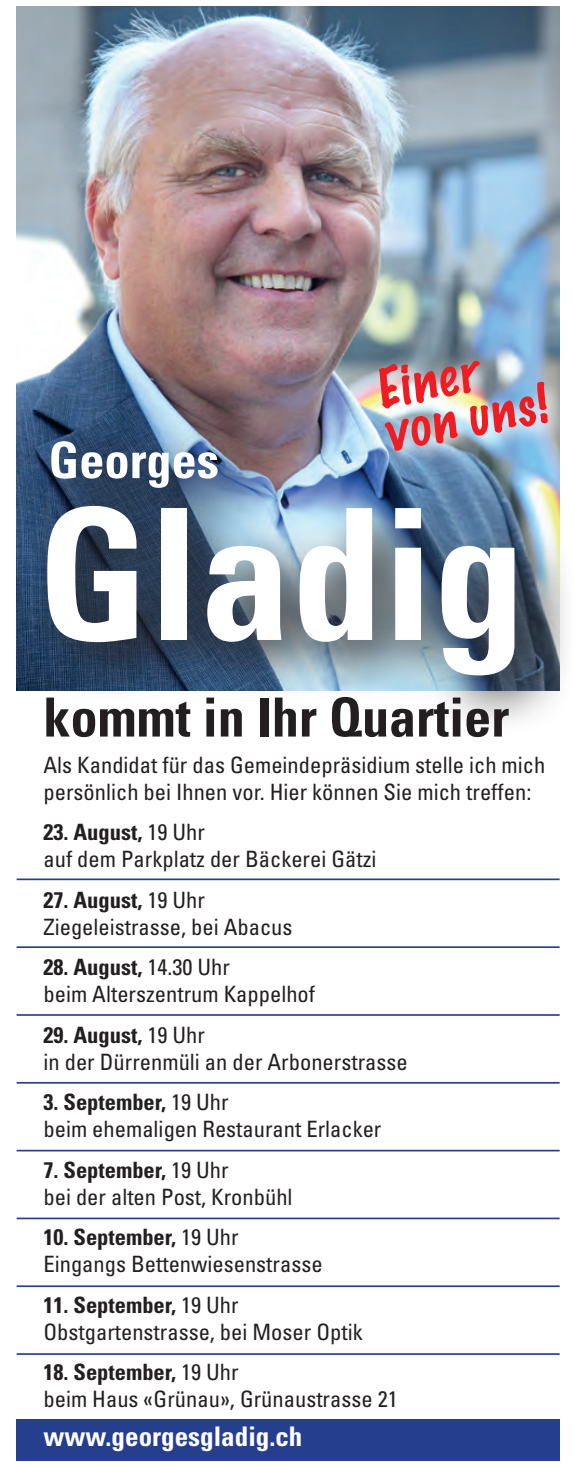
<style>
.page{position:relative;width:575px;height:1467px;background:#fff}
.page>*{position:absolute;margin:0;border:0;box-sizing:border-box;transform-origin:0 0}
.t1{font:700 condensed 182.7px "Univers";color:#fff}
.t2{font:700 condensed 54px "Univers";color:#231f20}
.t3{font:700 condensed 50.18px "Univers";color:#fff}
.t4{font:100 49.95px/43.6px "Marker Felt";color:#ee1d23}
.t5{font:700 condensed 27px "Univers";color:#fff}
.t6{font:condensed 22.5px/27px "Univers";color:#231f20}
.s1{font-weight:700}
</style>
<div class="page">
<img style="left:17px;top:6px;width:542px;height:684px">
<img style="left:23px;top:419px;width:542px;height:304px">
<hr style="left:17px;top:946px;width:542px;height:2px;background:#253f8e">
<hr style="left:17px;top:1014px;width:542px;height:2px;background:#253f8e">
<hr style="left:17px;top:1082px;width:542px;height:2px;background:#253f8e">
<hr style="left:17px;top:1150px;width:542px;height:1px;background:#253f8e">
<hr style="left:17px;top:1218px;width:542px;height:1px;background:#253f8e">
<hr style="left:17px;top:1285px;width:542px;height:2px;background:#253f8e">
<hr style="left:17px;top:1353px;width:542px;height:2px;background:#253f8e">
<hr style="left:17px;top:878px;width:542px;height:2px;background:#253f8e">
<div style="left:17px;top:1419px;width:542px;height:42px;background:#253f8e"></div>
<img style="left:372px;top:355px;width:193px;height:115px">
<h3 class="t4" style="left:372px;top:368px;width:165px;rotate:-11deg">Einer von uns!</h3>
<h3 class="t3" style="left:48px;top:429px;width:172px">Georges</h3>
<h1 class="t1" style="left:37px;top:463px;width:489px">Gladig</h1>
<h2 class="t2" style="left:43px;top:684px;width:466px">kommt in Ihr Quartier</h2>
<p class="t6" style="left:43px;top:751px;width:503px">Als Kandidat für das Gemeindepräsidium stelle ich mich persönlich bei Ihnen vor. Hier können Sie mich treffen:</p>
<p class="t6" style="left:43px;top:818px;width:334px"><span class="s1">23. August,</span> 19 Uhr<br>auf dem Parkplatz der Bäckerei Gätzi</p>
<p class="t6" style="left:43px;top:886px;width:250px"><span class="s1">27. August,</span> 19 Uhr<br>Ziegeleistrasse, bei Abacus</p>
<p class="t6" style="left:43px;top:953px;width:273px"><span class="s1">28. August,</span> 14.30 Uhr<br>beim Alterszentrum Kappelhof</p>
<p class="t6" style="left:43px;top:1021px;width:365px"><span class="s1">29. August,</span> 19 Uhr<br>in der Dürrenmüli an der Arbonerstrasse</p>
<p class="t6" style="left:43px;top:1088px;width:339px"><span class="s1">3. September,</span> 19 Uhr<br>beim ehemaligen Restaurant Erlacker</p>
<p class="t6" style="left:43px;top:1156px;width:250px"><span class="s1">7. September,</span> 19 Uhr<br>bei der alten Post, Kronbühl</p>
<p class="t6" style="left:43px;top:1223px;width:280px"><span class="s1">10. September,</span> 19 Uhr<br>Eingangs Bettenwiesenstrasse</p>
<p class="t6" style="left:43px;top:1291px;width:320px"><span class="s1">11. September,</span> 19 Uhr<br>Obstgartenstrasse, bei Moser Optik</p>
<p class="t6" style="left:43px;top:1358px;width:355px"><span class="s1">18. September,</span> 19 Uhr<br>beim Haus «Grünau», Grünaustrasse 21</p>
<p class="t5" style="left:43px;top:1419px;width:260px">www.georgesgladig.ch</p>
</div>
